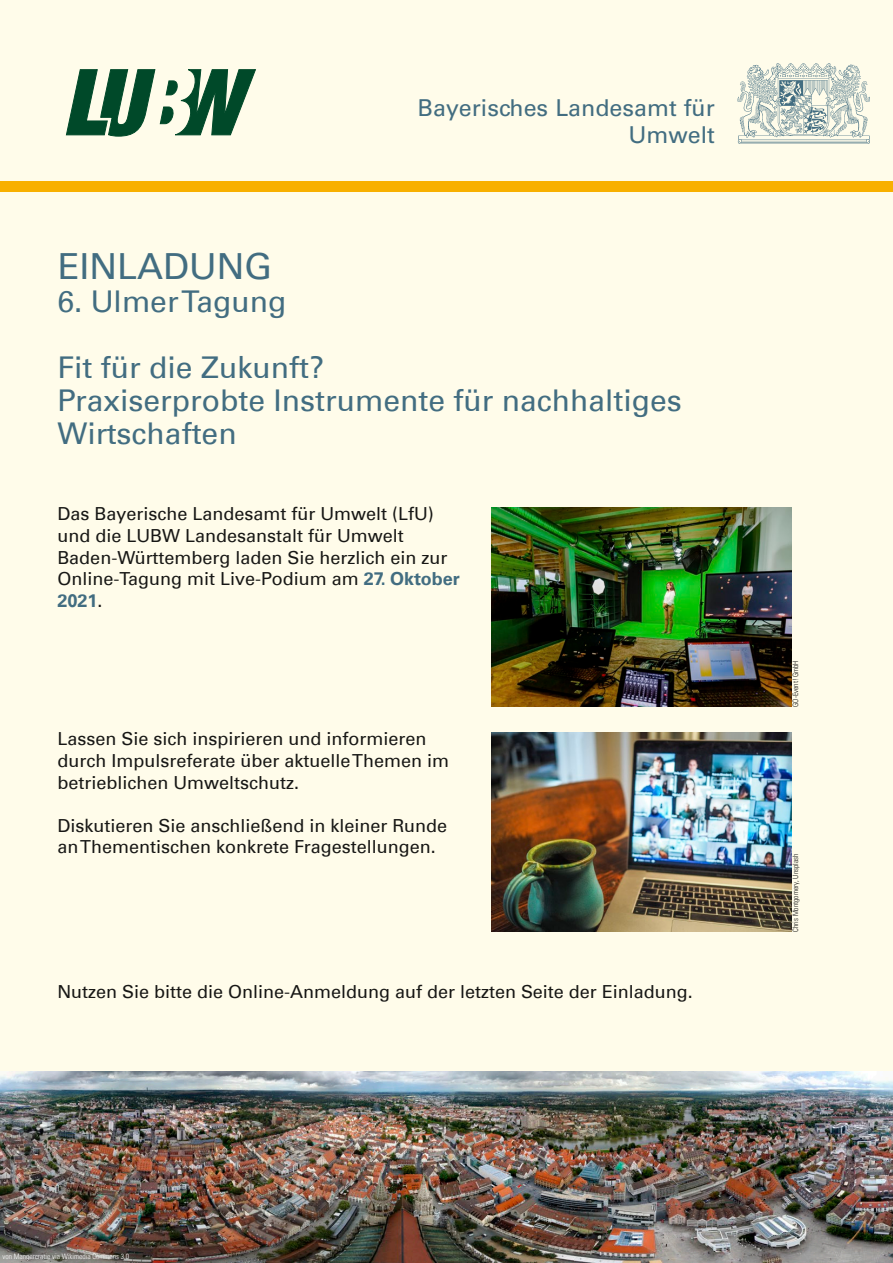
<style>
.page{position:relative;width:893px;height:1263px;background:#fff}
.page>*{position:absolute;margin:0;border:0;box-sizing:border-box;transform-origin:0 0}
.Titel{font:36px "Univers Com 55 Roman";color:#426d81}
.Titel-2{font:30px/33px "Univers Com 55 Roman";color:#426d81}
.BayLandesamt-neben_W{font:23.25px/27.8px "Univers LT Std";color:#426d81;text-align:right}
.t1{font:18px/21.6px "Univers Com 55 Roman";color:#171715}
.t2{font:7.5px "Univers Com 47 Light Cond";color:#fff}
.t3{font:7.5px "Univers Com 47 Light Cond";color:#171715}
.s1{font-family:"Univers Com 65";font-weight:700;color:#426d81}
</style>
<div class="page">
<div style="left:0;top:0;width:893px;height:1071px;background:#fffcea"></div>
<img style="left:491px;top:732px;width:300px;height:199px">
<img style="left:491px;top:507px;width:300px;height:199px">
<img style="left:0;top:1071px;width:893px;height:192px">
<div style="left:0;top:181px;width:893px;height:11px;background:#f8b000"></div>
<img style="left:737px;top:63px;width:132px;height:80px">
<svg style="left:66px;top:69px;width:190px;height:67px;background:#72997f"></svg>
<p class="BayLandesamt-neben_W" style="left:418px;top:94px;width:299px">Bayerisches Landesamt für<br>Umwelt</p>
<p class="Titel" style="left:57px;top:244px;width:216px">EINLADUNG</p>
<p class="Titel-2" style="left:57px;top:285px;width:230px">6. Ulmer Tagung</p>
<p class="Titel-2" style="left:57px;top:351px;width:268px">Fit für die Zukunft?</p>
<p class="Titel-2" style="left:57px;top:384px;width:626px">Praxiserprobte Instrumente für nachhaltiges<br>Wirtschaften</p>
<p class="t1" style="left:57px;top:503px;width:404px">Das Bayerische Landesamt für Umwelt (LfU) und die LUBW Landesanstalt für Umwelt Baden-Württemberg laden Sie herzlich ein zur Online-Tagung mit Live-Podium am <span class="s1">27. Oktober 2021</span>.</p>
<p class="t1" style="left:57px;top:728px;width:393px">Lassen Sie sich inspirieren und informieren durch Impulsreferate über aktuelle Themen im betrieblichen Umweltschutz.</p>
<p class="t1" style="left:57px;top:815px;width:391px">Diskutieren Sie anschließend in kleiner Runde an Thementischen konkrete Fragestellungen.</p>
<p class="t1" style="left:57px;top:981px;width:637px">Nutzen Sie bitte die Online-Anmeldung auf der letzten Seite der Einladung.</p>
<p class="t3" style="left:791px;top:707px;width:48px;rotate:-90deg">GO-Event! GmbH</p>
<p class="t3" style="left:791px;top:932px;width:80px;rotate:-90deg">Chris Montgomery, Unsplash</p>
<p class="t2" style="left:3px;top:1252px;width:128px">von Mangercratie via Wikimedia Commons 3.0</p>
</div>
